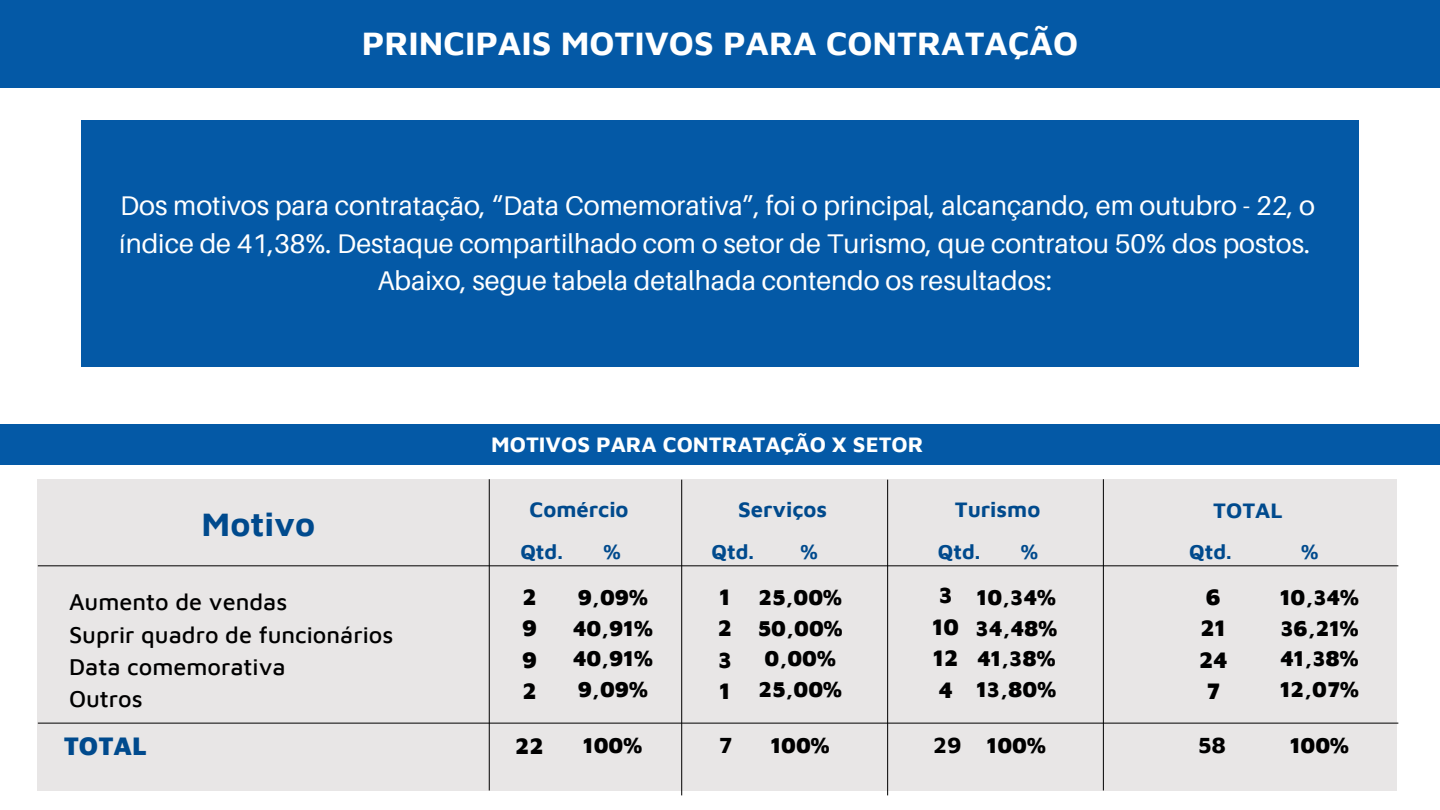
<style>
.page{position:relative;width:1440px;height:810px;background:#fff}
.page>*{position:absolute;margin:0;border:0;box-sizing:border-box;transform-origin:0 0}
.t1{font:700 34px "Maven Pro";color:#fff}
.t2{font:700 34px "Maven Pro";color:#004a8d}
.t3{font:27px/37.5px "Aileron";color:#fff;text-align:center}
.t4{font:900 26px "Maven Pro";color:#004a8d}
.t5{font:500 23.5px/32.2px "Maven Pro";color:#000}
.t6{font:900 23px/31.5px "Maven Pro";color:#000;text-align:justify}
.t7{font:700 23px "Maven Pro";color:#000}
.t8{font:900 22px/30.8px "Maven Pro";color:#000;text-align:justify}
.t9{font:700 22px "Maven Pro";color:#fff}
.t10{font:700 22px "Maven Pro";color:#004a8d}
.t11{font:700 21px "Maven Pro";color:#004a8d}
.s1{font-weight:700;font-size:23px}
</style>
<div class="page">
<div style="left:81px;top:120px;width:1278px;height:247px;background:#0459a6"></div>
<div style="left:0;top:0;width:1440px;height:88px;background:#0459a6"></div>
<div style="left:0;top:424px;width:1440px;height:41px;background:#0459a6"></div>
<div style="left:38px;top:479px;width:1359px;height:312px;background:#e8e6e6"></div>
<hr style="left:38px;top:565px;width:1360px;height:1px;background:#000">
<hr style="left:38px;top:723px;width:1360px;height:1px;background:#000">
<hr style="left:489px;top:479px;width:1px;height:311px;background:#000">
<hr style="left:681px;top:480px;width:1px;height:315px;background:#000">
<hr style="left:887px;top:480px;width:1px;height:315px;background:#000">
<hr style="left:1103px;top:479px;width:1px;height:311px;background:#000">
<p class="t1" style="left:362px;top:22px;width:718px">PRINCIPAIS MOTIVOS PARA CONTRATAÇÃO</p>
<p class="t3" style="left:119px;top:186px;width:1197px">Dos motivos para contratação, “Data Comemorativa”, foi o principal, alcançando, em outubro - 22, o índice de 41,38%. Destaque compartilhado com o setor de Turismo, que contratou 50% dos postos.<br>Abaixo, segue tabela detalhada contendo os resultados:</p>
<p class="t2" style="left:202px;top:503px;width:115px">Motivo</p>
<p class="t5" style="left:69px;top:585px;width:326px">Aumento de vendas<br>Suprir quadro de funcionários<br>Data comemorativa<br>Outros</p>
<p class="t4" style="left:64px;top:729px;width:85px">TOTAL</p>
<p class="t9" style="left:491px;top:431px;width:434px">MOTIVOS PARA CONTRATAÇÃO X SETOR</p>
<p class="t10" style="left:530px;top:496px;width:101px">Comércio</p>
<p class="t10" style="left:738px;top:496px;width:91px">Serviços</p>
<p class="t10" style="left:955px;top:496px;width:87px">Turismo</p>
<p class="t11" style="left:520px;top:539px;width:44px">Qtd.</p>
<p class="t11" style="left:603px;top:539px;width:19px">%</p>
<p class="t11" style="left:712px;top:539px;width:44px">Qtd.</p>
<p class="t11" style="left:800px;top:539px;width:19px">%</p>
<p class="t11" style="left:938px;top:539px;width:44px">Qtd.</p>
<p class="t11" style="left:1021px;top:539px;width:19px">%</p>
<p class="t6" style="left:522px;top:580px;width:16px">2<br>9<br>9<br>2</p>
<p class="t8" style="left:573px;top:581px;width:81px;text-align:left">9,09%<br>40,91%<br>40,91%<br>9,09%</p>
<p class="t6" style="left:718px;top:580px;width:16px">1<br>2<br>3<br>1</p>
<p class="t8" style="left:758px;top:581px;width:86px;text-align:center">25,00%<br>50,00%<br>0,00%<br>25,00%</p>
<p class="t6" style="left:932px;top:579px;width:28px;text-align:left">3<br>10<br>12<br>4</p>
<p class="t8" style="left:976px;top:581px;width:83px">10,34% 34,48% 41,38% 13,80%</p>
<p class="t10" style="left:1213px;top:497px;width:71px">TOTAL</p>
<p class="t11" style="left:1189px;top:539px;width:44px">Qtd.</p>
<p class="t11" style="left:1301px;top:539px;width:19px">%</p>
<p class="t6" style="left:1199px;top:580px;width:30px;text-align:center">6<br>21<br>24<br>7</p>
<p class="t8" style="left:1280px;top:581px;width:80px">10,34% 36,21% 41,38% 12,07%</p>
<p class="t6" style="left:515px;top:729px;width:30px">22</p>
<p class="t8" style="left:583px;top:729px;width:60px">100%</p>
<p class="t7" style="left:719px;top:731px;width:15px">7</p>
<p class="t8" style="left:771px;top:729px;width:60px">100%</p>
<p class="t8" style="left:933px;top:729px;width:114px"><span class="s1">29</span> 100%</p>
<p class="t7" style="left:1198px;top:731px;width:30px">58</p>
<p class="t8" style="left:1290px;top:729px;width:60px">100%</p>
</div>
